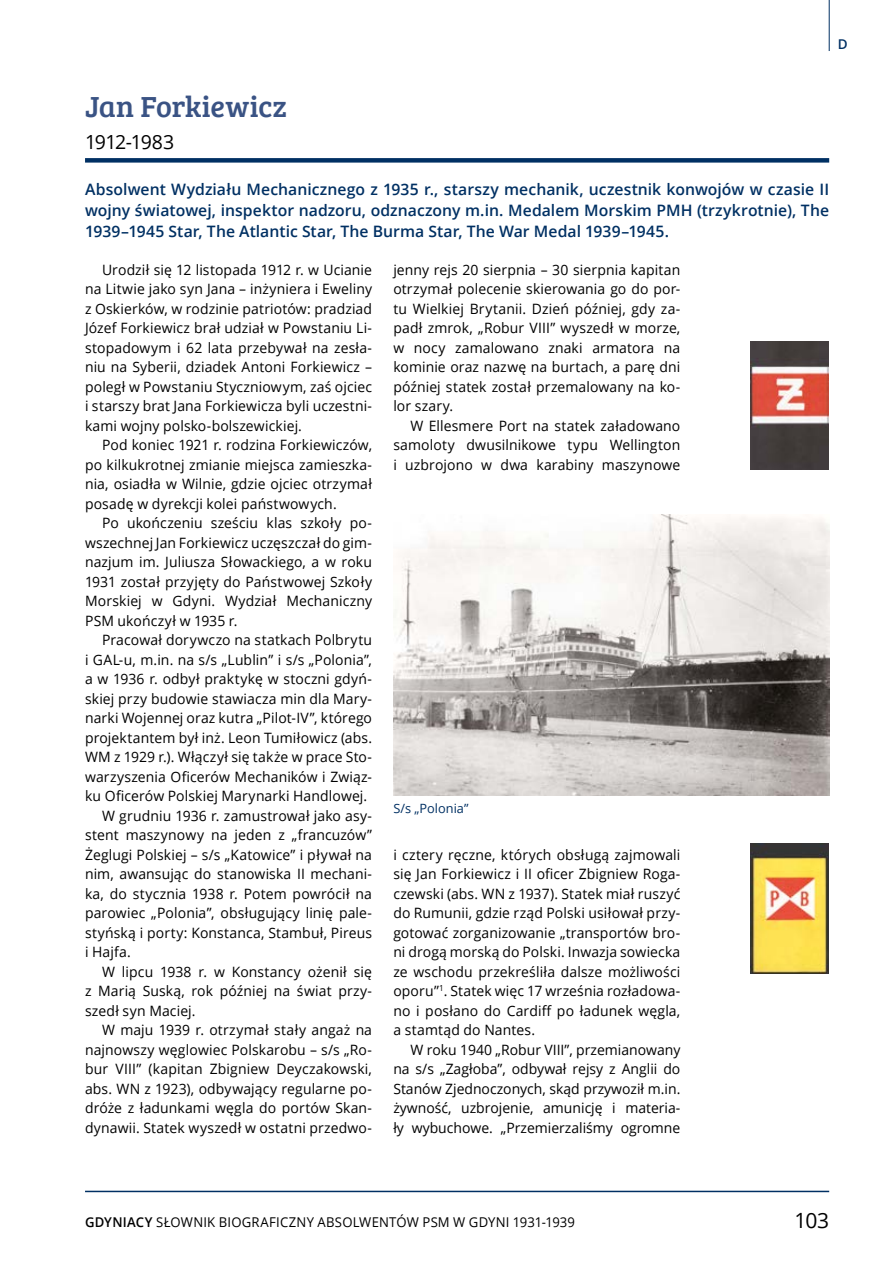
<style>
.page{position:relative;width:893px;height:1263px;background:#fff}
.page>*{position:absolute;margin:0;border:0;box-sizing:border-box;transform-origin:0 0}
.t1{font:30px "Bree Serif";letter-spacing:-.005em;color:#3a5384}
.t2{font:21px "Open Sans";color:#000}
.t3{font:19.5px "Open Sans";letter-spacing:-.045em;color:#000}
.t4{font:600 15.75px/21px "Open Sans";color:#003063;text-align:justify}
.t5{font:14.25px/19.5px "Open Sans";letter-spacing:.01em;color:#000;text-align:justify}
.t6{font:13.5px "Open Sans";letter-spacing:.015em;color:#000}
.t7{font:600 13.5px "Open Sans";color:#003063}
.t8{font:12.75px "Open Sans";color:#003063}
.s1{font-weight:600}
</style>
<div class="page">
<hr style="left:85px;top:1191px;width:744px;height:1px;background:#003063">
<hr style="left:829px;top:0;width:1px;height:51px;background:#003063">
<div style="left:85px;top:158px;width:744px;height:5px;background:#003063"></div>
<img style="left:393px;top:514px;width:436px;height:281px">
<img style="left:751px;top:341px;width:78px;height:128px">
<img style="left:751px;top:844px;width:78px;height:129px">
<p class="t7" style="left:838px;top:34px;width:11px">D</p>
<h1 class="t1" style="left:85px;top:85px;width:203px">Jan Forkiewicz</h1>
<h3 class="t3" style="left:85px;top:128px;width:91px">1912-1983</h3>
<p class="t4" style="left:85px;top:178px;width:746px">Absolwent Wydziału Mechanicznego z 1935 r., starszy mechanik, uczestnik konwojów w czasie II wojny światowej, inspektor nadzoru, odznaczony m.in. Medalem Morskim PMH (trzykrotnie), The 1939–1945 Star, The Atlantic Star, The Burma Star, The War Medal 1939–1945.</p>
<p class="t5" style="left:85px;top:259px;width:289px;text-indent:17px">Urodził się 12 listopada 1912 r. w Ucianie na Litwie jako syn Jana – inżyniera i Eweliny z Oskierków, w rodzinie patriotów: pradziad Józef Forkiewicz brał udział w Powstaniu Li&shy;stopadowym i 62 lata przebywał na zesła&shy;niu na Syberii, dziadek Antoni Forkiewicz – poległ w Powstaniu Styczniowym, zaś ojciec i starszy brat Jana Forkiewicza byli uczestni&shy;kami wojny polsko-bolszewickiej.</p>
<p class="t5" style="left:85px;top:435px;width:289px;text-indent:17px">Pod koniec 1921 r. rodzina Forkiewiczów, po kilkukrotnej zmianie miejsca zamieszka&shy;nia, osiadła w Wilnie, gdzie ojciec otrzymał posadę w dyrekcji kolei państwowych.</p>
<p class="t5" style="left:85px;top:513px;width:289px;text-indent:17px">Po ukończeniu sześciu klas szkoły po&shy;wszechnej Jan Forkiewicz uczęszczał do gim&shy;nazjum im. Juliusza Słowackiego, a w roku 1931 został przyjęty do Państwowej Szkoły Morskiej w Gdyni. Wydział Mechaniczny PSM ukończył w 1935 r.</p>
<p class="t5" style="left:102px;top:630px;width:272px">Pracował dorywczo na statkach Polbrytu</p>
<p class="t5" style="left:85px;top:649px;width:289px">i GAL-u, m.in. na s/s „Lublin” i s/s „Polonia”,</p>
<p class="t5" style="left:85px;top:669px;width:289px">a w 1936 r. odbył praktykę w stoczni gdyń-</p>
<p class="t5" style="left:85px;top:688px;width:289px">skiej przy budowie stawiacza min dla Mary-</p>
<p class="t5" style="left:85px;top:708px;width:289px">narki Wojennej oraz kutra „Pilot-IV”, którego</p>
<p class="t5" style="left:85px;top:727px;width:289px">projektantem był inż. Leon Tumiłowicz (abs.</p>
<p class="t5" style="left:85px;top:747px;width:289px">WM z 1929 r.). Włączył się także w prace Sto-</p>
<p class="t5" style="left:85px;top:766px;width:289px">warzyszenia Oficerów Mechaników i Związ-</p>
<p class="t5" style="left:85px;top:786px;width:284px">ku Oficerów Polskiej Marynarki Handlowej.</p>
<p class="t5" style="left:102px;top:805px;width:272px">W grudniu 1936 r. zamustrował jako asy-</p>
<p class="t5" style="left:85px;top:825px;width:289px">stent maszynowy na jeden z „francuzów”</p>
<p class="t5" style="left:85px;top:844px;width:289px">Żeglugi Polskiej – s/s „Katowice” i pływał na</p>
<p class="t5" style="left:85px;top:864px;width:289px">nim, awansując do stanowiska II mechani-</p>
<p class="t5" style="left:85px;top:883px;width:288px">ka, do stycznia 1938 r. Potem powrócił na</p>
<p class="t5" style="left:85px;top:903px;width:289px">parowiec „Polonia”, obsługujący linię pale-</p>
<p class="t5" style="left:85px;top:922px;width:289px">styńską i porty: Konstanca, Stambuł, Pireus</p>
<p class="t5" style="left:85px;top:942px;width:47px">i Hajfa.</p>
<p class="t5" style="left:102px;top:961px;width:272px">W lipcu 1938 r. w Konstancy ożenił się</p>
<p class="t5" style="left:85px;top:981px;width:289px">z Marią Suską, rok później na świat przy-</p>
<p class="t5" style="left:85px;top:1000px;width:112px">szedł syn Maciej.</p>
<p class="t5" style="left:102px;top:1020px;width:272px">W maju 1939 r. otrzymał stały angaż na</p>
<p class="t5" style="left:85px;top:1039px;width:289px">najnowszy węglowiec Polskarobu – s/s „Ro-</p>
<p class="t5" style="left:85px;top:1059px;width:288px">bur VIII” (kapitan Zbigniew Deyczakowski,</p>
<p class="t5" style="left:85px;top:1078px;width:289px">abs. WN z 1923), odbywający regularne po-</p>
<p class="t5" style="left:85px;top:1098px;width:289px">dróże z ładunkami węgla do portów Skan-</p>
<p class="t5" style="left:85px;top:1117px;width:289px">dynawii. Statek wyszedł w ostatni przedwo-</p>
<p class="t5" style="left:393px;top:259px;width:289px">jenny rejs 20 sierpnia – 30 sierpnia kapitan otrzymał polecenie skierowania go do por&shy;tu Wielkiej Brytanii. Dzień później, gdy za&shy;padł zmrok, „Robur VIII” wyszedł w morze, w nocy zamalowano znaki armatora na kominie oraz nazwę na burtach, a parę dni później statek został przemalowany na ko&shy;lor szary.</p>
<p class="t5" style="left:393px;top:415px;width:289px;text-indent:17px">W Ellesmere Port na statek załadowano samoloty dwusilnikowe typu Wellington i uzbrojono w dwa karabiny maszynowe</p>
<p class="t8" style="left:393px;top:800px;width:77px">S/s „Polonia”</p>
<p class="t5" style="left:393px;top:844px;width:289px">i cztery ręczne, których obsługą zajmowali się Jan Forkiewicz i II oficer Zbigniew Roga&shy;czewski (abs. WN z 1937). Statek miał ruszyć do Rumunii, gdzie rząd Polski usiłował przy&shy;gotować zorganizowanie „transportów bro&shy;ni drogą morską do Polski. Inwazja sowiecka ze wschodu przekreśliła dalsze możliwości oporu”<sup>1</sup>. Statek więc 17 września rozładowa&shy;no i posłano do Cardiff po ładunek węgla, a stamtąd do Nantes.</p>
<p class="t5" style="left:393px;top:1039px;width:289px;text-indent:17px">W roku 1940 „Robur VIII”, przemianowany na s/s „Zagłoba”, odbywał rejsy z Anglii do Stanów Zjednoczonych, skąd przywoził m.in. żywność, uzbrojenie, amunicję i materia&shy;ły wybuchowe. „Przemierzaliśmy ogromne</p>
<p class="t6" style="left:85px;top:1212px;width:491px"><span class="s1">GDYNIACY</span> SŁOWNIK BIOGRAFICZNY ABSOLWENTÓW PSM W GDYNI 1931-1939</p>
<h2 class="t2" style="left:794px;top:1206px;width:36px">103</h2>
</div>
